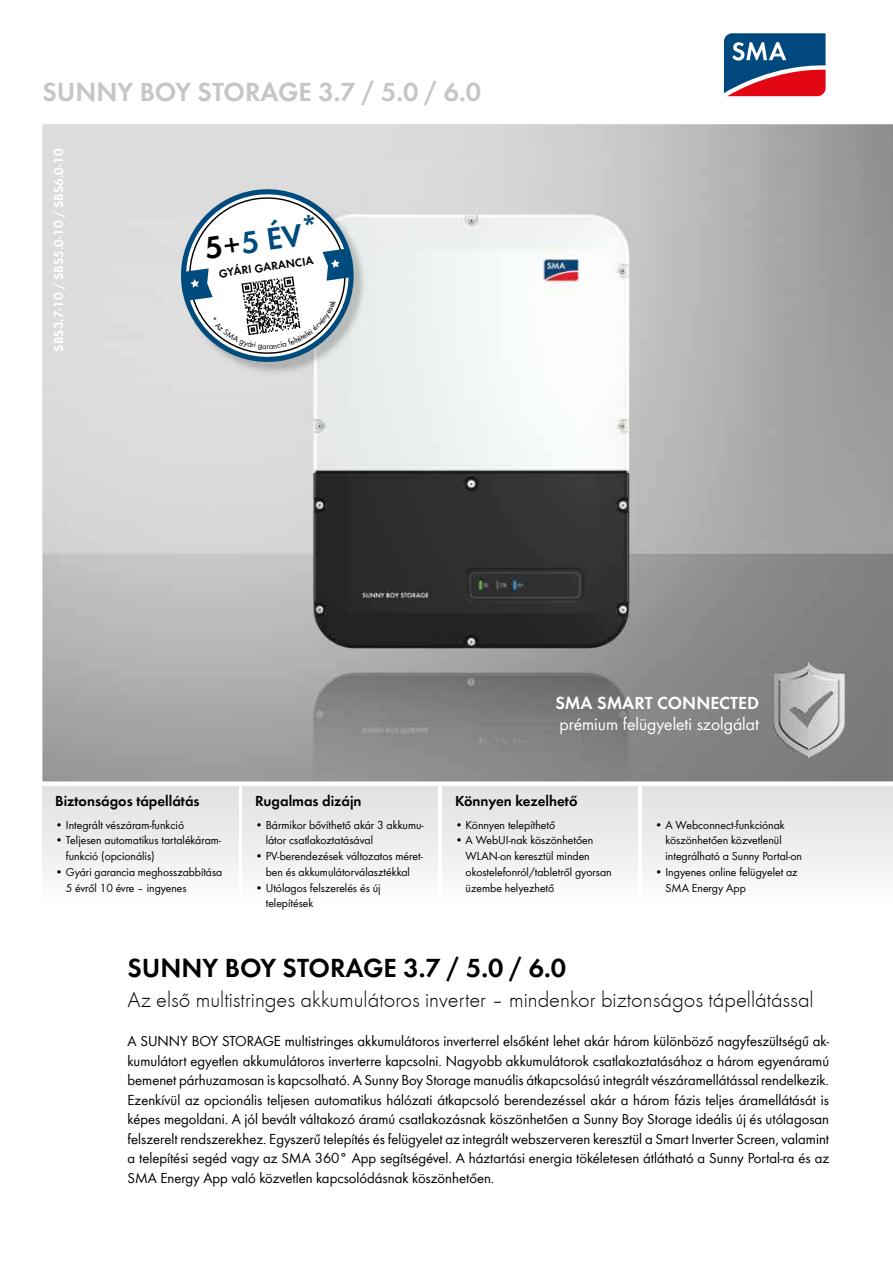
<style>
.page{position:relative;width:893px;height:1263px;background:#fff}
.page>*{position:absolute;margin:0;border:0;box-sizing:border-box;transform-origin:0 0}
.t1{font:600 31.95px "SMA Futura Global";color:#004b7e}
.t2{font:600 27px "SMA Futura Global";color:#c6c6c6}
.t3{font:600 27px "SMA Futura Global";color:#000}
.t4{font:300 22.5px "SMA Futura Global";color:#000}
.t5{font:18px "SMA Futura Global";color:#fff}
.t6{font:600 18px "SMA Futura Global";color:#fff}
.t7{font:15px/19.5px "SMA Futura Global";color:#000;text-align:justify}
.t8{font:600 15px "SMA Futura Global";color:#000}
.t9{font:600 13.5px "SMA Futura Global";color:#fff}
.t10{font:12px/15.8px "SMA Futura Global";color:#000}
.t11{font:600 11.7px "SMA Futura Global";color:#000}
.s1{color:#000}
</style>
<div class="page">
<svg style="left:723px;top:33px;width:103px;height:64px;background:#675677"></svg>
<img style="left:43px;top:124px;width:850px;height:657px">
<div style="left:43px;top:787px;width:195px;height:119px;background:linear-gradient(to bottom,#e1e1e1,#fdfdfd)"></div>
<div style="left:242px;top:787px;width:196px;height:119px;background:linear-gradient(to bottom,#e1e1e1,#fdfdfd)"></div>
<div style="left:442px;top:787px;width:196px;height:119px;background:linear-gradient(to bottom,#e1e1e1,#fdfdfd)"></div>
<div style="left:642px;top:787px;width:251px;height:119px;background:linear-gradient(to bottom,#e1e1e1,#fdfdfd)"></div>
<img style="left:774px;top:662px;width:70px;height:95px">
<img style="left:183px;top:191px;width:183px;height:184px">
<svg style="left:175px;top:183px;width:184px;height:185px"></svg>
<h2 class="t2" style="left:43px;top:76px;width:440px">SUNNY BOY STORAGE 3.7 / 5.0 / 6.0</h2>
<p class="t9" style="left:51px;top:351px;width:204px;rotate:-90deg">SBS3.7-10 / SBS5.0-10 / SBS6.0-10</p>
<h1 class="t1" style="left:202px;top:230px;width:118px;rotate:-8deg"><span class="s1">5+</span>5 ÉV*</h1>
<p class="t11" style="left:218px;top:267px;width:97px;rotate:-8deg">GYÁRI GARANCIA</p>
<p class="t8" style="left:55px;top:792px;width:146px">Biztonságos tápellátás</p>
<p class="t10" style="left:55px;top:816px;width:130px">• Integrált vészáram-funkció</p>
<p class="t10" style="left:66px;top:832px;width:157px;text-indent:-11px">• Teljesen automatikus tartalékáram&shy;funkció (opcionális)</p>
<p class="t10" style="left:66px;top:864px;width:158px;text-indent:-11px">• Gyári garancia meghosszabbítása<br>5 évről 10 évre – ingyenes</p>
<p class="t8" style="left:255px;top:792px;width:108px">Rugalmas dizájn</p>
<p class="t10" style="left:266px;top:816px;width:159px;text-indent:-11px">• Bármikor bővíthető akár 3 akkumu&shy;látor csatlakoztatásával</p>
<p class="t10" style="left:255px;top:848px;width:169px;text-align:center">• PV-berendezések változatos méret&shy;ben és akkumulátorválasztékkal</p>
<p class="t10" style="left:266px;top:879px;width:116px;text-indent:-11px">• Utólagos felszerelés és új telepítések</p>
<p class="t6" style="left:555px;top:692px;width:205px">SMA SMART CONNECTED</p>
<p class="t5" style="left:560px;top:714px;width:201px">prémium felügyeleti szolgálat</p>
<p class="t8" style="left:455px;top:792px;width:124px">Könnyen kezelhető</p>
<p class="t10" style="left:455px;top:816px;width:102px">• Könnyen telepíthető</p>
<p class="t10" style="left:466px;top:832px;width:148px;text-indent:-11px">• A WebUI-nak köszönhetően<br>WLAN-on keresztül minden okostelefonról/tabletről gyorsan üzembe helyezhető</p>
<p class="t10" style="left:665px;top:816px;width:138px;text-indent:-11px">• A Webconnect-funkciónak köszönhetően közvetlenül integrálható a Sunny Portal-on</p>
<p class="t10" style="left:665px;top:864px;width:134px;text-indent:-11px">• Ingyenes online felügyelet az<br>SMA Energy App</p>
<h2 class="t3" style="left:128px;top:952px;width:440px">SUNNY BOY STORAGE 3.7 / 5.0 / 6.0</h2>
<h3 class="t4" style="left:128px;top:986px;width:688px">Az első multistringes akkumulátoros inverter – mindenkor biztonságos tápellátással</h3>
<p class="t7" style="left:128px;top:1031px;width:703px">A SUNNY BOY STORAGE multistringes akkumulátoros inverterrel elsőként lehet akár három különböző nagyfeszültségű ak&shy;kumulátort egyetlen akkumulátoros inverterre kapcsolni. Nagyobb akkumulátorok csatlakoztatásához a három egyenáramú bemenet párhuzamosan is kapcsolható. A Sunny Boy Storage manuális átkapcsolású integrált vészáramellátással rendelkezik.<br>Ezenkívül az opcionális teljesen automatikus hálózati átkapcsoló berendezéssel akár a három fázis teljes áramellátását is képes megoldani. A jól bevált váltakozó áramú csatlakozásnak köszönhetően a Sunny Boy Storage ideális új és utólagosan felszerelt rendszerekhez. Egyszerű telepítés és felügyelet az integrált webszerveren keresztül a Smart Inverter Screen, valamint a telepítési segéd vagy az SMA 360° App segítségével. A háztartási energia tökéletesen átlátható a Sunny Portal-ra és az SMA Energy App való közvetlen kapcsolódásnak köszönhetően.</p>
</div>
